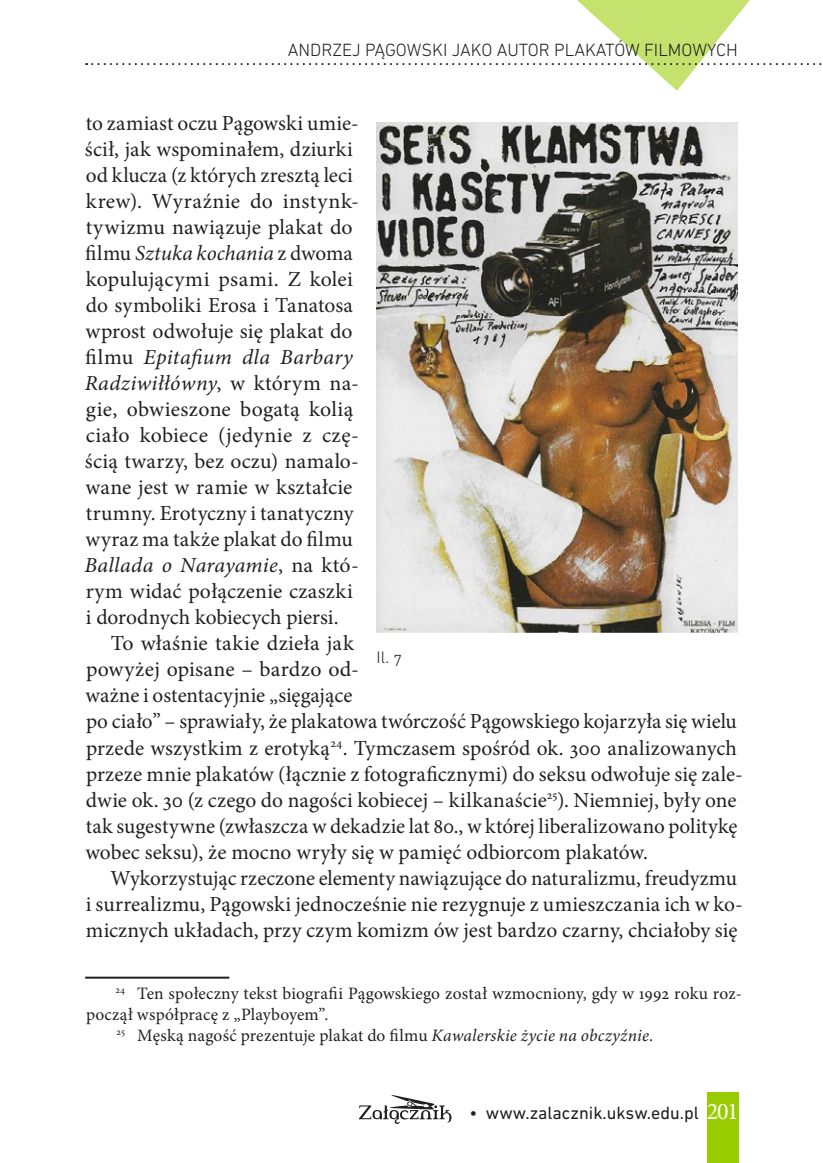
<style>
.page{position:relative;width:823px;height:1163px;background:#fff}
.page>*{position:absolute;margin:0;border:0;box-sizing:border-box;transform-origin:0 0}
.t1{font:21.4px "Minion Pro";letter-spacing:.005em;color:#231f20}
.t2{font:italic 21.4px "Minion Pro";letter-spacing:.01em;color:#231f20}
.t3{font:21.4px "Minion Pro";letter-spacing:.025em;color:#231f20}
.t4{font:300 18px "DIN Next LT Pro";color:#231f20}
.t5{font:18px "DIN Next LT Pro";color:#231f20}
.t6{font:17.4px "Minion Pro";letter-spacing:.01em;color:#231f20}
.t7{font:300 17px "DIN Next LT Pro";color:#231f20}
.s1{font-style:normal}
.s2{font-style:italic}
.s3{font-family:"Minion Pro";font-size:24px;color:#fff}
</style>
<div class="page">
<div style="left:707px;top:1092px;width:31px;height:70px;background:#9c0"></div>
<svg style="left:86px;top:0;width:736px;height:91px"></svg>
<svg style="left:358px;top:1095px;width:93px;height:28px"></svg>
<hr style="left:85px;top:976px;width:144px;height:2px;background:#231f20">
<img style="left:376px;top:122px;width:361px;height:510px">
<p class="t4" style="left:287px;top:39px;width:451px">ANDRZEJ PĄGOWSKI JAKO AUTOR PLAKATÓW FILMOWYCH</p>
<p class="t1" style="left:86px;top:109px;width:274px">to zamiast oczu Pągowski umie-</p>
<p class="t1" style="left:85px;top:135px;width:269px">ścił, jak wspominałem, dziurki</p>
<p class="t1" style="left:86px;top:161px;width:268px">od klucza (z których zresztą leci</p>
<p class="t3" style="left:86px;top:187px;width:274px">krew). Wyraźnie do instynk-</p>
<p class="t1" style="left:86px;top:213px;width:268px">tywizmu nawiązuje plakat do</p>
<p class="t2" style="left:85px;top:239px;width:269px"><span class="s1">filmu</span> Sztuka kochania <span class="s1">z dwoma</span></p>
<p class="t1" style="left:86px;top:265px;width:268px">kopulującymi psami. Z kolei</p>
<p class="t1" style="left:86px;top:291px;width:268px">do symboliki Erosa i Tanatosa</p>
<p class="t1" style="left:85px;top:317px;width:269px">wprost odwołuje się plakat do</p>
<p class="t2" style="left:85px;top:343px;width:269px"><span class="s1">filmu</span> Epitafium dla Barbary</p>
<p class="t2" style="left:85px;top:369px;width:275px">Radziwiłłówny<span class="s1">, w którym na-</span></p>
<p class="t1" style="left:86px;top:395px;width:269px">gie, obwieszone bogatą kolią</p>
<p class="t1" style="left:86px;top:421px;width:274px">ciało kobiece (jedynie z czę-</p>
<p class="t1" style="left:85px;top:447px;width:275px">ścią twarzy, bez oczu) namalo-</p>
<p class="t1" style="left:85px;top:473px;width:268px">wane jest w ramie w kształcie</p>
<p class="t1" style="left:86px;top:499px;width:269px">trumny. Erotyczny i tanatyczny</p>
<p class="t1" style="left:85px;top:525px;width:269px">wyraz ma także plakat do filmu</p>
<p class="t2" style="left:84px;top:551px;width:276px">Ballada o Narayamie<span class="s1">, na któ-</span></p>
<p class="t1" style="left:86px;top:577px;width:268px">rym widać połączenie czaszki</p>
<p class="t1" style="left:86px;top:603px;width:254px">i dorodnych kobiecych piersi.</p>
<p class="t1" style="left:111px;top:629px;width:244px">To właśnie takie dzieła jak</p>
<p class="t1" style="left:86px;top:655px;width:274px">powyżej opisane – bardzo od-</p>
<p class="t1" style="left:85px;top:681px;width:268px">ważne i ostentacyjnie „sięgające</p>
<p class="t1" style="left:86px;top:707px;width:652px">po ciało” – sprawiały, że plakatowa twórczość Pągowskiego kojarzyła się wielu</p>
<p class="t1" style="left:86px;top:733px;width:652px">przede wszystkim z erotyką<sup>24</sup>. Tymczasem spośród ok. 300 analizowanych</p>
<p class="t1" style="left:86px;top:759px;width:658px">przeze mnie plakatów (łącznie z fotograficznymi) do seksu odwołuje się zale-</p>
<p class="t1" style="left:86px;top:785px;width:651px">dwie ok. 30 (z czego do nagości kobiecej – kilkanaście<sup>25</sup>). Niemniej, były one</p>
<p class="t1" style="left:86px;top:811px;width:653px">tak sugestywne (zwłaszcza w dekadzie lat 80., w której liberalizowano politykę</p>
<p class="t1" style="left:85px;top:837px;width:564px">wobec seksu), że mocno wryły się w pamięć odbiorcom plakatów.</p>
<p class="t1" style="left:110px;top:863px;width:627px">Wykorzystując rzeczone elementy nawiązujące do naturalizmu, freudyzmu</p>
<p class="t1" style="left:86px;top:889px;width:658px">i surrealizmu, Pągowski jednocześnie nie rezygnuje z umieszczania ich w ko-</p>
<p class="t1" style="left:86px;top:915px;width:652px">micznych układach, przy czym komizm ów jest bardzo czarny, chciałoby się</p>
<p class="t7" style="left:376px;top:647px;width:27px">IL. 7</p>
<p class="t6" style="left:115px;top:981px;width:627px"><sup>24</sup> Ten społeczny tekst biografii Pągowskiego został wzmocniony, gdy w 1992 roku roz-</p>
<p class="t6" style="left:86px;top:1002px;width:244px">począł współpracę z „Playboyem”.</p>
<p class="t6" style="left:116px;top:1023px;width:538px"><sup>25</sup> Męską nagość prezentuje plakat do filmu <span class="s2">Kawalerskie życie na obczyźnie</span>.</p>
<p class="t5" style="left:469px;top:1101px;width:271px">• www.zalacznik.uksw.edu.pl <span class="s3">201</span></p>
</div>
